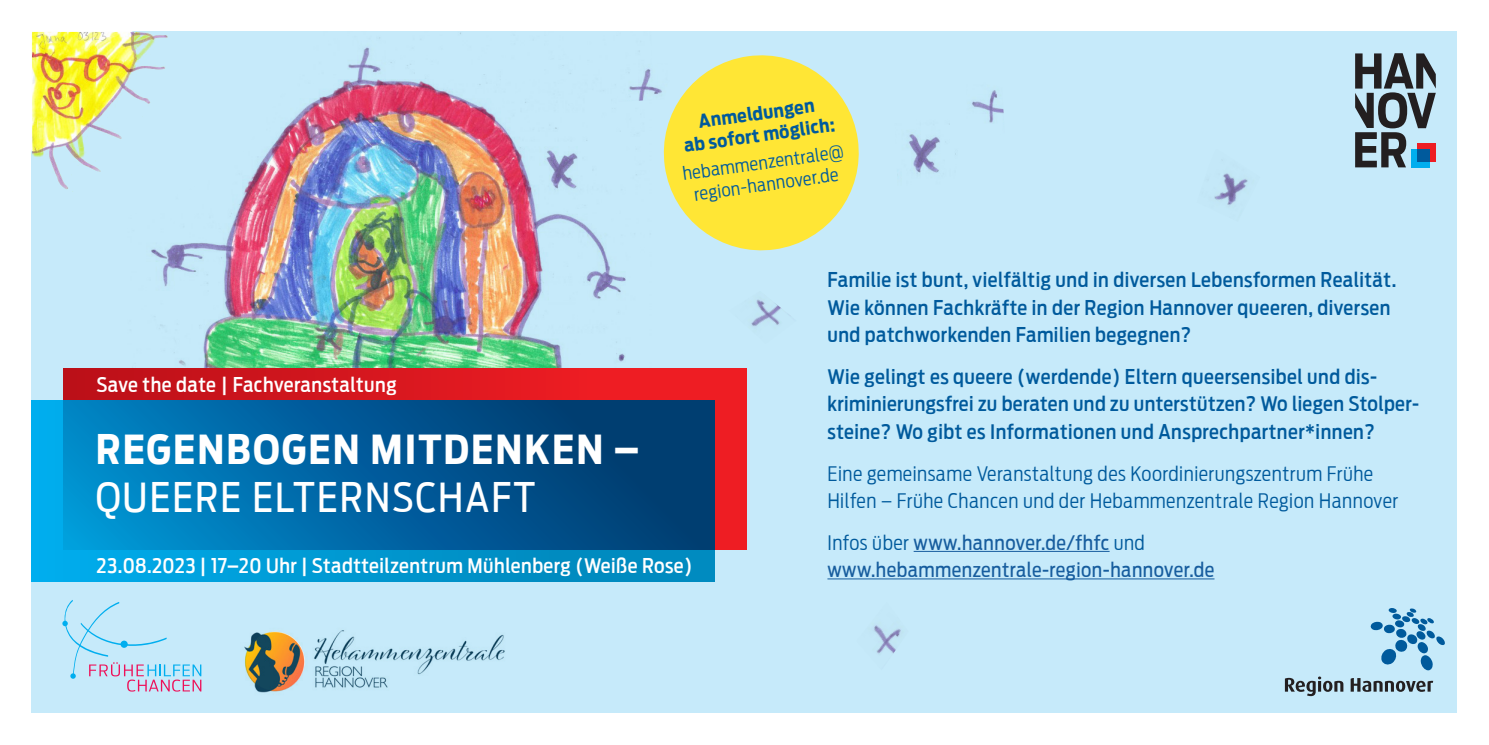
<style>
.page{position:relative;width:1489px;height:745px;background:#fff}
.page>*{position:absolute;margin:0;border:0;box-sizing:border-box;transform-origin:0 0}
.t1{font:700 40px "Antenna Cond";letter-spacing:.05em;color:#fff}
.t2{font:40px "Antenna Cond";letter-spacing:.05em;color:#fff}
.t3{font:500 20px/27.5px "Antenna Cond";letter-spacing:.025em;color:#005a9c}
.t4{font:300 20px/27.5px "Antenna Cond";letter-spacing:.025em;color:#005a9c}
.t5{font:500 20px "Antenna Cond";letter-spacing:.025em;color:#fff}
.t6{font:20px/27.5px "Antenna Cond";letter-spacing:.025em;color:#175d9e}
.t7{font:300 18.25px/21.8px "Antenna Cond";color:#005a9c;text-align:center}
.t8{font:700 18.25px/21.8px "Antenna Cond";color:#005a9c;text-align:center}
.s1{font-weight:300;color:#005a9c}
</style>
<div class="page">
<div style="left:32px;top:32px;width:1424px;height:680px;background:#c6eafa"></div>
<img style="left:128px;top:32px;width:523px;height:337px">
<img style="left:32px;top:32px;width:181px;height:202px">
<svg style="left:1355px;top:53px;width:80px;height:114px"></svg>
<svg style="left:1284px;top:676px;width:59px;height:19px"></svg>
<svg style="left:1350px;top:678px;width:82px;height:13px"></svg>
<svg style="left:1370px;top:608px;width:74px;height:62px"></svg>
<svg style="left:62px;top:600px;width:139px;height:91px"></svg>
<div style="left:64px;top:369px;width:682px;height:180px;background:linear-gradient(to right,#bc1018,#f41f26)"></div>
<div style="left:32px;top:400px;width:682px;height:181px;background:linear-gradient(to right,#00aceb,#0085b8)"></div>
<svg style="left:64px;top:400px;width:650px;height:149px;background:#005f9a"></svg>
<hr style="left:913px;top:550px;width:196px;height:1px;background:#175d9e">
<hr style="left:827px;top:578px;width:387px;height:1px;background:#175d9e">
<svg style="left:663px;top:55px;width:196px;height:196px"></svg>
<img style="left:908px;top:124px;width:48px;height:49px">
<img style="left:1214px;top:173px;width:34px;height:33px">
<img style="left:972px;top:90px;width:32px;height:33px">
<img style="left:873px;top:625px;width:28px;height:29px">
<img style="left:751px;top:298px;width:39px;height:29px">
<img style="left:617px;top:64px;width:57px;height:38px">
<img style="left:244px;top:630px;width:261px;height:63px">
<p class="t8" style="left:679px;top:113px;width:154px;rotate:-8deg">Anmeldungen<br>ab sofort möglich:</p>
<p class="t7" style="left:681px;top:163px;width:164px;rotate:-8deg">hebammenzentrale@ region-hannover.de</p>
<p class="t5" style="left:96px;top:373px;width:302px">Save the date | Fachveranstaltung</p>
<h1 class="t1" style="left:96px;top:425px;width:545px">REGENBOGEN MITDENKEN –</h1>
<h1 class="t2" style="left:96px;top:474px;width:441px">QUEERE ELTERNSCHAFT</h1>
<p class="t5" style="left:96px;top:553px;width:597px">23.08.2023 | 17–20 Uhr | Stadtteilzentrum Mühlenberg (Weiße Rose)</p>
<p class="t3" style="left:827px;top:266px;width:570px">Familie ist bunt, vielfältig und in diversen Lebensformen Realität.<br>Wie können Fachkräfte in der Region Hannover queeren, diversen und patchworkenden Familien begegnen?</p>
<p class="t3" style="left:827px;top:362px;width:593px">Wie gelingt es queere (werdende) Eltern queersensibel und dis&shy;kriminierungsfrei zu beraten und zu unterstützen? Wo liegen Stolper&shy;steine? Wo gibt es Informationen und Ansprechpartner*innen?</p>
<p class="t4" style="left:827px;top:459px;width:572px">Eine gemeinsame Veranstaltung des Koordinierungszentrum Frühe<br>Hilfen – Frühe Chancen und der Hebammenzentrale Region Hannover</p>
<p class="t6" style="left:827px;top:528px;width:388px"><span class="s1">Infos über</span> www.hannover.de/fhfc <span class="s1">und </span>www.hebammenzentrale-region-hannover.de</p>
</div>
